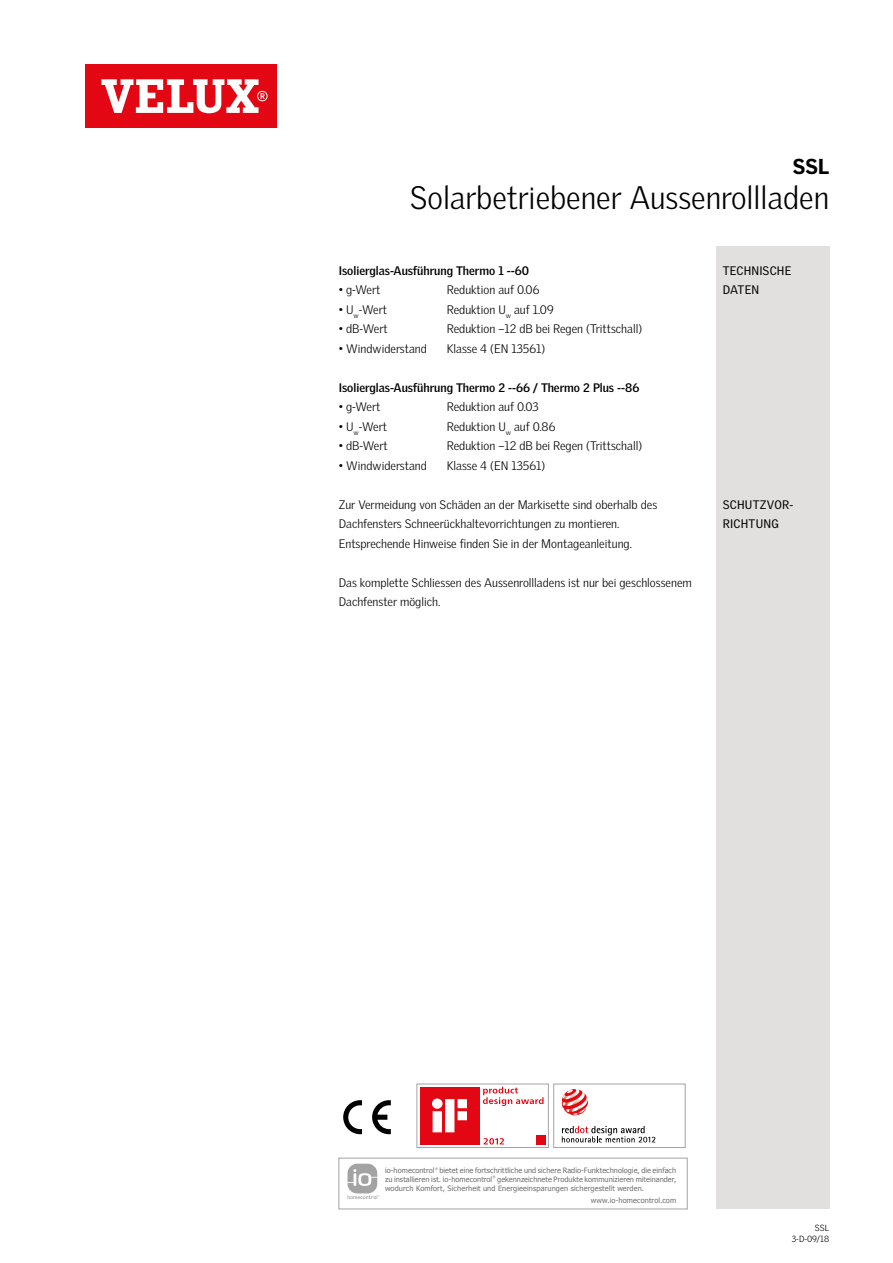
<style>
.page{position:relative;width:893px;height:1263px;background:#fff}
.page>*{position:absolute;margin:0;border:0;box-sizing:border-box;transform-origin:0 0}
.t1{font:300 31.5px "Velux Gothic";color:#000}
.t2{font:900 21px "Velux Gothic";color:#000}
.t3{font:300 12px/19.5px "Velux Gothic";color:#000}
.t4{font:700 12px "Velux Gothic";color:#000}
.t5{font:12px/19.5px "Velux Gothic";letter-spacing:.015em;color:#000}
.t6{font:300 8.7px/10.5px "Velux Gothic";color:#000;text-align:right}
.t7{font:7.35px/8.9px "Tahoma";letter-spacing:.01em;color:#706f6f}
.t8{font:3.45px "Tahoma";color:#706f6f}
</style>
<div class="page">
<div style="left:85px;top:64px;width:191px;height:64px;background:#e30613"></div>
<svg style="left:101px;top:79px;width:167px;height:34px"></svg>
<div style="left:716px;top:247px;width:113px;height:962px;background:#e1e0de"></div>
<svg style="left:372px;top:1100px;width:19px;height:34px"></svg>
<svg style="left:343px;top:1100px;width:19px;height:34px"></svg>
<svg style="left:562px;top:1126px;width:93px;height:16px"></svg>
<svg style="left:562px;top:1089px;width:26px;height:26px"></svg>
<div style="left:554px;top:1084px;width:131px;height:64px;border:1px solid #a3a3a3"></div>
<div style="left:420px;top:1087px;width:59px;height:57px;background:#e30613"></div>
<svg style="left:432px;top:1098px;width:35px;height:34px"></svg>
<div style="left:536px;top:1135px;width:9px;height:9px;background:#e30613"></div>
<svg style="left:483px;top:1087px;width:61px;height:19px"></svg>
<svg style="left:484px;top:1138px;width:20px;height:6px"></svg>
<div style="left:417px;top:1084px;width:132px;height:64px;border:1px solid #a3a3a3"></div>
<div style="left:339px;top:1158px;width:348px;height:51px;border:1px solid #a3a3a3"></div>
<svg style="left:348px;top:1164px;width:31px;height:35px"></svg>
<h2 class="t2" style="left:793px;top:153px;width:38px">SSL</h2>
<h1 class="t1" style="left:410px;top:179px;width:421px">Solarbetriebener Aussenrollladen</h1>
<p class="t4" style="left:339px;top:263px;width:192px">Isolierglas-Ausführung Thermo 1 --60</p>
<p class="t3" style="left:339px;top:280px;width:43px">• g-Wert</p>
<p class="t3" style="left:447px;top:280px;width:94px">Reduktion auf 0.06</p>
<p class="t3" style="left:339px;top:299px;width:50px">• U<sub>w</sub>-Wert</p>
<p class="t3" style="left:447px;top:299px;width:109px">Reduktion U<sub>w</sub> auf 1.09</p>
<p class="t3" style="left:339px;top:319px;width:50px">• dB-Wert</p>
<p class="t3" style="left:447px;top:319px;width:197px">Reduktion –12 dB bei Regen (Trittschall)</p>
<p class="t3" style="left:339px;top:338px;width:90px">• Windwiderstand</p>
<p class="t3" style="left:447px;top:338px;width:100px">Klasse 4 (EN 13561)</p>
<p class="t4" style="left:339px;top:380px;width:302px">Isolierglas-Ausführung Thermo 2 --66 / Thermo 2 Plus --86</p>
<p class="t3" style="left:339px;top:397px;width:43px">• g-Wert</p>
<p class="t3" style="left:447px;top:397px;width:93px">Reduktion auf 0.03</p>
<p class="t3" style="left:339px;top:416px;width:50px">• U<sub>w</sub>-Wert</p>
<p class="t3" style="left:447px;top:416px;width:110px">Reduktion U<sub>w</sub> auf 0.86</p>
<p class="t3" style="left:339px;top:436px;width:50px">• dB-Wert</p>
<p class="t3" style="left:447px;top:436px;width:197px">Reduktion –12 dB bei Regen (Trittschall)</p>
<p class="t3" style="left:339px;top:455px;width:90px">• Windwiderstand</p>
<p class="t3" style="left:447px;top:455px;width:100px">Klasse 4 (EN 13561)</p>
<p class="t3" style="left:339px;top:494px;width:320px">Zur Vermeidung von Schäden an der Markisette sind oberhalb des<br>Dachfensters Schneerückhaltevorrichtungen zu montieren.<br>Entsprechende Hinweise finden Sie in der Montageanleitung.</p>
<p class="t3" style="left:339px;top:572px;width:355px">Das komplette Schliessen des Aussenrollladens ist nur bei geschlossenem<br>Dachfenster möglich.</p>
<p class="t5" style="left:723px;top:260px;width:70px">TECHNISCHE<br>DATEN</p>
<p class="t5" style="left:723px;top:494px;width:72px">SCHUTZVOR-<br>RICHTUNG</p>
<p class="t7" style="left:385px;top:1165px;width:51px">io-homecontrol</p>
<p class="t8" style="left:435px;top:1166px;width:5px">®</p>
<p class="t7" style="left:385px;top:1165px;width:293px;text-indent:54px">bietet eine fortschrittliche und sichere Radio-Funktechnologie, die einfach zu installieren ist. io-homecontrol</p>
<p class="t8" style="left:492px;top:1175px;width:5px">®</p>
<p class="t7" style="left:385px;top:1174px;width:293px;text-indent:112px">gekennzeichnete Produkte kommunizieren miteinander, wodurch Komfort, Sicherheit und Energieeinsparungen sichergestellt werden.</p>
<p class="t7" style="left:591px;top:1195px;width:87px">www.io-homecontrol.com</p>
<p class="t6" style="left:792px;top:1223px;width:39px">SSL<br>3-D-09/18</p>
</div>
